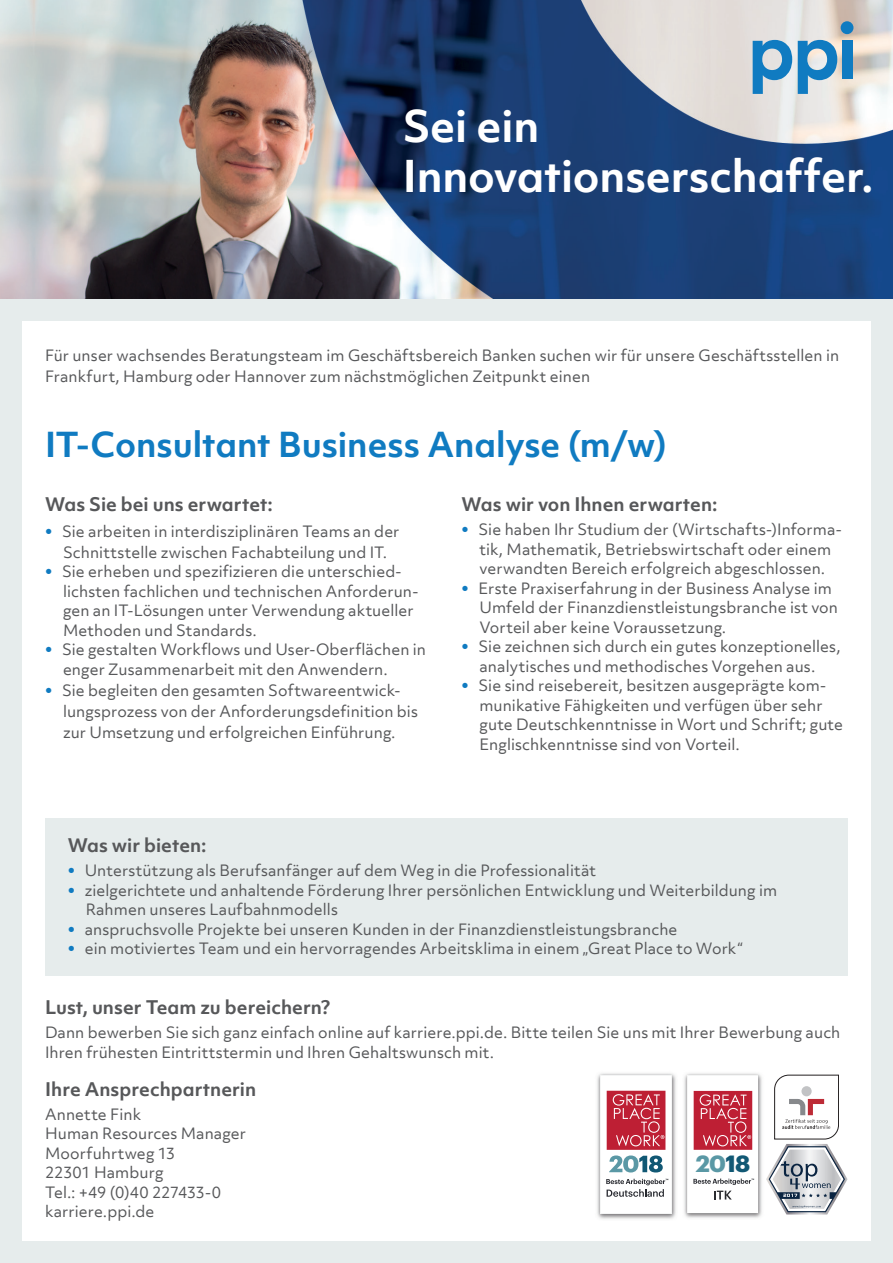
<style>
.page{position:relative;width:893px;height:1263px;background:#e6ecec}
.page>*{position:absolute;margin:0;border:0;box-sizing:border-box;transform-origin:0 0}
.t1{font:700 42px/50.4px "Objektiv Mk 1";letter-spacing:-.005em;color:#fff}
.t2{font:700 33px "Objektiv Mk 1";letter-spacing:-.005em;color:#107bc1}
.t3{font:700 22.95px "Graphik";color:#5a98a5}
.t4{font:700 18px "Objektiv Mk 1";color:#57585a}
.t5{font:15px/19.5px "Objektiv Mk 3";letter-spacing:.005em;color:#57585a}
.s1{font-size:21px;color:#107bc1}
.s2{color:#115874}
</style>
<div class="page">
<div style="left:22px;top:321px;width:848px;height:919px;background:#fff"></div>
<div style="left:45px;top:818px;width:803px;height:157px;background:#e6ecec"></div>
<svg style="left:766px;top:1075px;width:81px;height:139px"></svg>
<img style="left:684px;top:1073px;width:78px;height:145px">
<svg style="left:687px;top:1075px;width:71px;height:138px"></svg>
<img style="left:597px;top:1073px;width:79px;height:146px">
<svg style="left:600px;top:1075px;width:72px;height:138px"></svg>
<img style="left:0;top:0;width:893px;height:298px">
<svg style="left:753px;top:40px;width:39px;height:54px"></svg>
<div style="left:842px;top:41px;width:10px;height:38px;background:#107bc1"></div>
<div style="left:841px;top:21px;width:12px;height:13px;background:#107bc1;border-radius:50%"></div>
<svg style="left:798px;top:40px;width:39px;height:54px"></svg>
<h1 class="t1" style="left:403px;top:100px;width:472px">Sei ein<br>Innovationserschaffer.</h1>
<p class="t5" style="left:45px;top:345px;width:796px;line-height:21px">Für unser wachsendes Beratungsteam im Geschäftsbereich Banken suchen wir für unsere Geschäftsstellen in<br>Frankfurt, Hamburg oder Hannover zum nächstmöglichen Zeitpunkt einen</p>
<h2 class="t2" style="left:45px;top:421px;width:624px">IT-Consultant Business Analyse (m/w)</h2>
<p class="t4" style="left:45px;top:492px;width:229px">Was Sie bei uns erwartet:</p>
<p class="t5" style="left:45px;top:520px;width:356px;line-height:21px;text-align:center"><span class="s1">•</span> Sie arbeiten in interdisziplinären Teams an der<br>Schnittstelle zwischen Fachabteilung und IT.</p>
<p class="t5" style="left:63px;top:561px;width:357px;text-indent:-18px"><span class="s1">•</span> Sie erheben und spezifizieren die unterschied&shy;lichsten fachlichen und technischen Anforderun&shy;gen an IT-Lösungen unter Verwendung aktueller Methoden und Standards.</p>
<p class="t5" style="left:63px;top:639px;width:365px;text-indent:-18px"><span class="s1">•</span> Sie gestalten Workflows und User-Oberflächen in enger Zusammenarbeit mit den Anwendern.</p>
<p class="t5" style="left:63px;top:679px;width:356px;line-height:21px;text-indent:-18px"><span class="s1">•</span> Sie begleiten den gesamten Softwareentwick&shy;lungsprozess von der Anforderungsdefinition bis zur Umsetzung und erfolgreichen Einführung.</p>
<p class="t4" style="left:461px;top:492px;width:257px">Was wir von Ihnen erwarten:</p>
<p class="t5" style="left:461px;top:519px;width:382px;text-align:center"><span class="s1">•</span> Sie haben Ihr Studium der (Wirtschafts-)Informa&shy;tik, Mathematik, Betriebswirtschaft oder einem verwandten Bereich erfolgreich abgeschlossen.</p>
<p class="t5" style="left:479px;top:578px;width:360px;text-indent:-18px"><span class="s1">•</span> Erste Praxiserfahrung in der Business Analyse im<br>Umfeld der Finanzdienstleistungsbranche ist von<br>Vorteil aber keine Voraussetzung.</p>
<p class="t5" style="left:461px;top:636px;width:381px;text-align:center"><span class="s1">•</span> Sie zeichnen sich durch ein gutes konzeptionelles, analytisches und methodisches Vorgehen aus.</p>
<p class="t5" style="left:479px;top:675px;width:365px;text-indent:-18px"><span class="s1">•</span> Sie sind reisebereit, besitzen ausgeprägte kom&shy;munikative Fähigkeiten und verfügen über sehr gute Deutschkenntnisse in Wort und Schrift; gute Englischkenntnisse sind von Vorteil.</p>
<p class="t4" style="left:68px;top:833px;width:140px">Was wir bieten:</p>
<p class="t5" style="left:68px;top:861px;width:530px"><span class="s1">•</span> Unterstützung als Berufsanfänger auf dem Weg in die Professionalität</p>
<p class="t5" style="left:86px;top:880px;width:693px;text-indent:-18px"><span class="s1">•</span> zielgerichtete und anhaltende Förderung Ihrer persönlichen Entwicklung und Weiterbildung im<br>Rahmen unseres Laufbahnmodells</p>
<p class="t5" style="left:68px;top:919px;width:611px"><span class="s1">•</span> anspruchsvolle Projekte bei unseren Kunden in der Finanzdienstleistungsbranche</p>
<p class="t5" style="left:68px;top:939px;width:676px"><span class="s1">•</span> ein motiviertes Team und ein hervorragendes Arbeitsklima in einem „Great Place to Work“</p>
<p class="t4" style="left:45px;top:995px;width:287px">Lust, unser Team zu bereichern?</p>
<p class="t5" style="left:45px;top:1023px;width:797px">Dann bewerben Sie sich ganz einfach online auf karriere.ppi.de. Bitte teilen Sie uns mit Ihrer Bewerbung auch<br>Ihren frühesten Eintrittstermin und Ihren Gehaltswunsch mit.</p>
<p class="t4" style="left:45px;top:1076px;width:213px">Ihre Ansprechpartnerin</p>
<p class="t5" style="left:45px;top:1104px;width:202px">Annette Fink<br>Human Resources Manager<br>Moorfuhrtweg 13<br>22301 Hamburg<br>Tel.: +49 (0)40 227433-0 karriere.ppi.de</p>
<h3 class="t3" style="left:696px;top:1146px;width:56px">20<span class="s2">18</span></h3>
</div>
